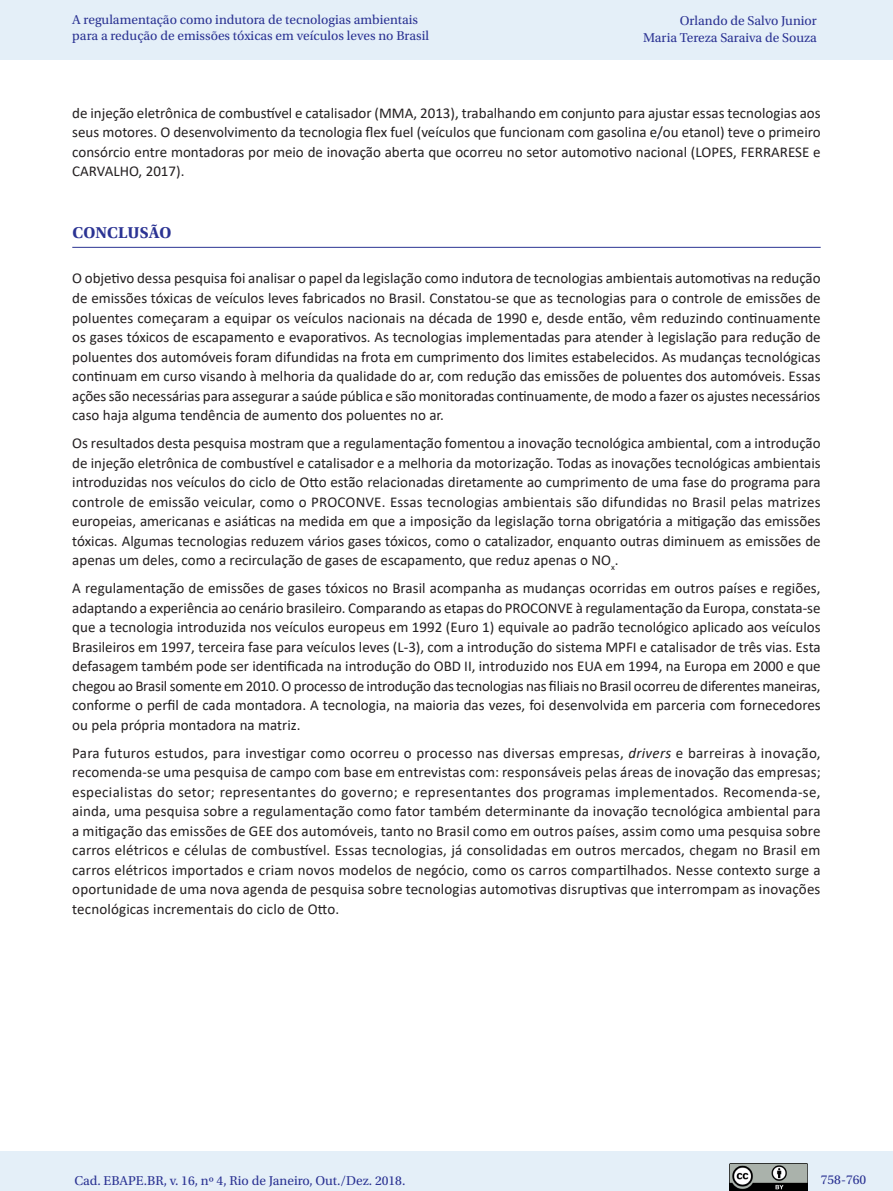
<style>
.page{position:relative;width:893px;height:1191px;background:#fff}
.page>*{position:absolute;margin:0;border:0;box-sizing:border-box;transform-origin:0 0}
._07_1_sub_1{font:700 16.5px "Utopia Std";letter-spacing:.01em;color:#2b3393}
._06_0_texto{font:15px/19.5px "Calibri";color:#231f20;text-align:justify}
.t1{font:13.5px/16.5px "Utopia Std";color:#2b3393}
.s1{font-style:italic}
</style>
<div class="page">
<div style="left:0;top:1151px;width:893px;height:40px;background:#e4eff8"></div>
<img style="left:730px;top:1163px;width:77px;height:27px">
<div style="left:0;top:0;width:893px;height:60px;background:#e4eff8"></div>
<hr style="left:72px;top:247px;width:749px;height:1px;background:#2b3393">
<p class="t1" style="left:72px;top:11px;width:358px">A regulamentação como indutora de tecnologias ambientais para a redução de emissões tóxicas em veículos leves no Brasil</p>
<p class="t1" style="left:643px;top:13px;width:175px;text-align:right">Orlando de Salvo Junior<br>Maria Tereza Saraiva de Souza</p>
<p class="_06_0_texto" style="left:72px;top:102px;width:750px">de injeção eletrônica de combustível e catalisador (MMA, 2013), trabalhando em conjunto para ajustar essas tecnologias aos seus motores. O desenvolvimento da tecnologia flex fuel (veículos que funcionam com gasolina e/ou etanol) teve o primeiro consórcio entre montadoras por meio de inovação aberta que ocorreu no setor automotivo nacional (LOPES, FERRARESE e CARVALHO, 2017).</p>
<p class="_07_1_sub_1" style="left:72px;top:223px;width:101px">CONCLUSÃO</p>
<p class="_06_0_texto" style="left:72px;top:268px;width:750px">O objetivo dessa pesquisa foi analisar o papel da legislação como indutora de tecnologias ambientais automotivas na redução de emissões tóxicas de veículos leves fabricados no Brasil. Constatou-se que as tecnologias para o controle de emissões de poluentes começaram a equipar os veículos nacionais na década de 1990 e, desde então, vêm reduzindo continuamente os gases tóxicos de escapamento e evaporativos. As tecnologias implementadas para atender à legislação para redução de poluentes dos automóveis foram difundidas na frota em cumprimento dos limites estabelecidos. As mudanças tecnológicas continuam em curso visando à melhoria da qualidade do ar, com redução das emissões de poluentes dos automóveis. Essas ações são necessárias para assegurar a saúde pública e são monitoradas continuamente, de modo a fazer os ajustes necessários caso haja alguma tendência de aumento dos poluentes no ar.</p>
<p class="_06_0_texto" style="left:72px;top:433px;width:750px">Os resultados desta pesquisa mostram que a regulamentação fomentou a inovação tecnológica ambiental, com a introdução de injeção eletrônica de combustível e catalisador e a melhoria da motorização. Todas as inovações tecnológicas ambientais introduzidas nos veículos do ciclo de Otto estão relacionadas diretamente ao cumprimento de uma fase do programa para controle de emissão veicular, como o PROCONVE. Essas tecnologias ambientais são difundidas no Brasil pelas matrizes europeias, americanas e asiáticas na medida em que a imposição da legislação torna obrigatória a mitigação das emissões tóxicas. Algumas tecnologias reduzem vários gases tóxicos, como o catalizador, enquanto outras diminuem as emissões de apenas um deles, como a recirculação de gases de escapamento, que reduz apenas o NO<sub>x</sub>.</p>
<p class="_06_0_texto" style="left:72px;top:578px;width:750px">A regulamentação de emissões de gases tóxicos no Brasil acompanha as mudanças ocorridas em outros países e regiões, adaptando a experiência ao cenário brasileiro. Comparando as etapas do PROCONVE à regulamentação da Europa, constata-se que a tecnologia introduzida nos veículos europeus em 1992 (Euro 1) equivale ao padrão tecnológico aplicado aos veículos Brasileiros em 1997, terceira fase para veículos leves (L-3), com a introdução do sistema MPFI e catalisador de três vias. Esta defasagem também pode ser identificada na introdução do OBD II, introduzido nos EUA em 1994, na Europa em 2000 e que chegou ao Brasil somente em 2010. O processo de introdução das tecnologias nas filiais no Brasil ocorreu de diferentes maneiras, conforme o perfil de cada montadora. A tecnologia, na maioria das vezes, foi desenvolvida em parceria com fornecedores ou pela própria montadora na matriz.</p>
<p class="_06_0_texto" style="left:72px;top:742px;width:750px">Para futuros estudos, para investigar como ocorreu o processo nas diversas empresas, <span class="s1">drivers</span> e barreiras à inovação, recomenda-se uma pesquisa de campo com base em entrevistas com: responsáveis pelas áreas de inovação das empresas; especialistas do setor; representantes do governo; e representantes dos programas implementados. Recomenda-se, ainda, uma pesquisa sobre a regulamentação como fator também determinante da inovação tecnológica ambiental para a mitigação das emissões de GEE dos automóveis, tanto no Brasil como em outros países, assim como uma pesquisa sobre carros elétricos e células de combustível. Essas tecnologias, já consolidadas em outros mercados, chegam no Brasil em carros elétricos importados e criam novos modelos de negócio, como os carros compartilhados. Nesse contexto surge a oportunidade de uma nova agenda de pesquisa sobre tecnologias automotivas disruptivas que interrompam as inovações tecnológicas incrementais do ciclo de Otto.</p>
<p class="t1" style="left:74px;top:1172px;width:333px">Cad. EBAPE.BR, v. 16, nº 4, Rio de Janeiro, Out./Dez. 2018.</p>
<p class="t1" style="left:821px;top:1171px;width:47px">758-760</p>
</div>
